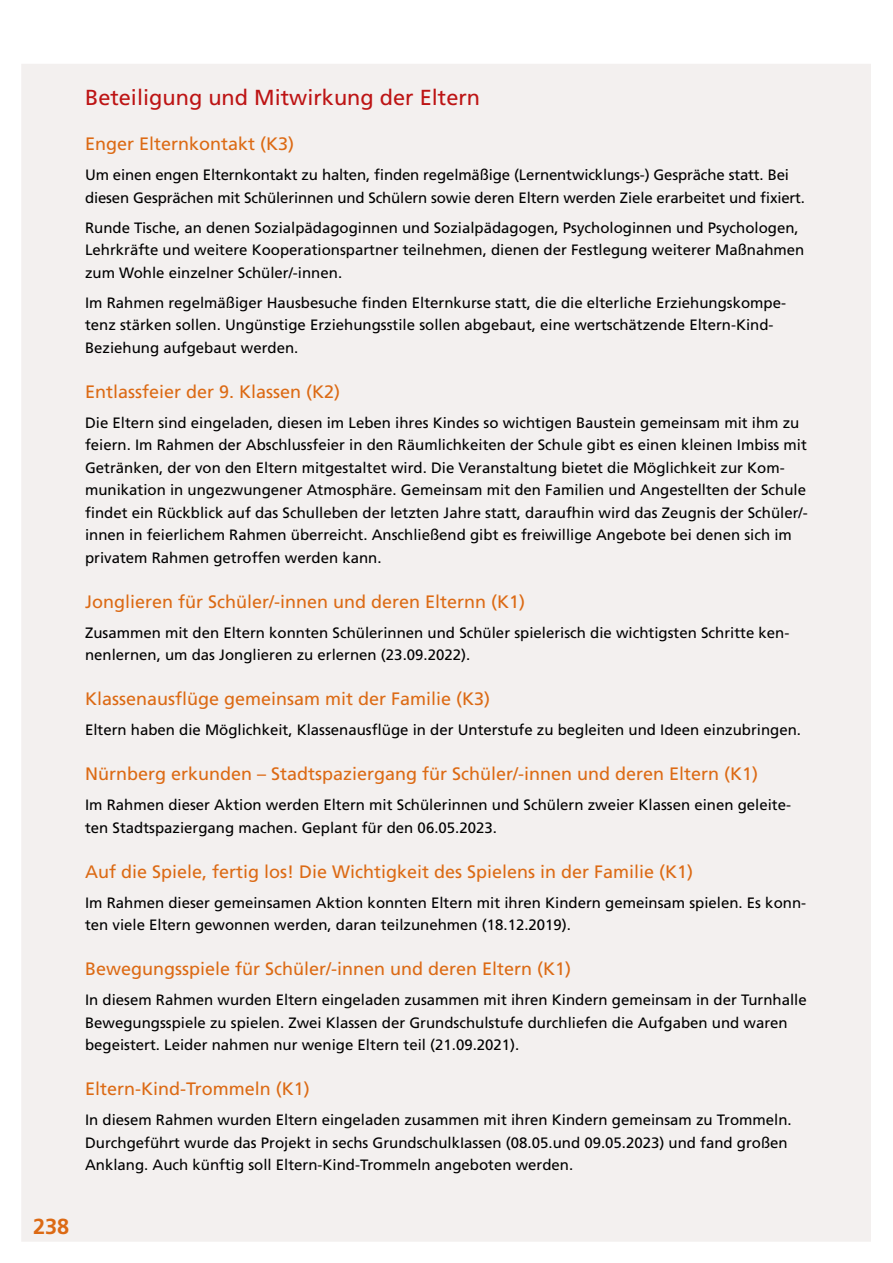
<style>
.page{position:relative;width:893px;height:1263px;background:#fff}
.page>*{position:absolute;margin:0;border:0;box-sizing:border-box;transform-origin:0 0}
.t1{font:21.75px "Frutiger LT Std";color:#bd1414}
.t2{font:700 21.75px "Frutiger LT Std";color:#dc6a14}
.t3{font:18px "Frutiger LT Std";color:#dc6a14}
.t4{font:15px/22.5px "Frutiger LT Std";color:#000}
</style>
<div class="page">
<div style="left:21px;top:64px;width:850px;height:1178px;background:#f3f0ef"></div>
<h1 class="t1" style="left:85px;top:85px;width:397px">Beteiligung und Mitwirkung der Eltern</h1>
<p class="t3" style="left:85px;top:133px;width:211px">Enger Elternkontakt (K3)</p>
<p class="t4" style="left:85px;top:164px;width:722px">Um einen engen Elternkontakt zu halten, finden regelmäßige (Lernentwicklungs-) Gespräche statt. Bei diesen Gesprächen mit Schülerinnen und Schülern sowie deren Eltern werden Ziele erarbeitet und fixiert.</p>
<p class="t4" style="left:85px;top:216px;width:721px">Runde Tische, an denen Sozialpädagoginnen und Sozialpädagogen, Psychologinnen und Psychologen,<br>Lehrkräfte und weitere Kooperationspartner teilnehmen, dienen der Festlegung weiterer Maßnahmen zum Wohle einzelner Schüler/-innen.</p>
<p class="t4" style="left:85px;top:291px;width:703px">Im Rahmen regelmäßiger Hausbesuche finden Elternkurse statt, die die elterliche Erziehungskompe&shy;tenz stärken sollen. Ungünstige Erziehungsstile sollen abgebaut, eine wertschätzende Eltern-Kind-<br>Beziehung aufgebaut werden.</p>
<p class="t3" style="left:85px;top:381px;width:257px">Entlassfeier der 9. Klassen (K2)</p>
<p class="t4" style="left:85px;top:411px;width:724px">Die Eltern sind eingeladen, diesen im Leben ihres Kindes so wichtigen Baustein gemeinsam mit ihm zu feiern. Im Rahmen der Abschlussfeier in den Räumlichkeiten der Schule gibt es einen kleinen Imbiss mit Getränken, der von den Eltern mitgestaltet wird. Die Veranstaltung bietet die Möglichkeit zur Kom&shy;munikation in ungezwungener Atmosphäre. Gemeinsam mit den Familien und Angestellten der Schule findet ein Rückblick auf das Schulleben der letzten Jahre statt, daraufhin wird das Zeugnis der Schüler/- innen in feierlichem Rahmen überreicht. Anschließend gibt es freiwillige Angebote bei denen sich im privatem Rahmen getroffen werden kann.</p>
<p class="t3" style="left:85px;top:591px;width:442px">Jonglieren für Schüler/-innen und deren Elternn (K1)</p>
<p class="t4" style="left:85px;top:621px;width:706px">Zusammen mit den Eltern konnten Schülerinnen und Schüler spielerisch die wichtigsten Schritte ken&shy;nenlernen, um das Jonglieren zu erlernen (23.09.2022).</p>
<p class="t3" style="left:85px;top:688px;width:407px">Klassenausflüge gemeinsam mit der Familie (K3)</p>
<p class="t4" style="left:85px;top:719px;width:718px">Eltern haben die Möglichkeit, Klassenausflüge in der Unterstufe zu begleiten und Ideen einzubringen.</p>
<p class="t3" style="left:85px;top:763px;width:675px">Nürnberg erkunden – Stadtspaziergang für Schüler/-innen und deren Eltern (K1)</p>
<p class="t4" style="left:85px;top:794px;width:708px">Im Rahmen dieser Aktion werden Eltern mit Schülerinnen und Schülern zweier Klassen einen geleite&shy;ten Stadtspaziergang machen. Geplant für den 06.05.2023.</p>
<p class="t3" style="left:85px;top:861px;width:610px">Auf die Spiele, fertig los! Die Wichtigkeit des Spielens in der Familie (K1)</p>
<p class="t4" style="left:85px;top:891px;width:723px">Im Rahmen dieser gemeinsamen Aktion konnten Eltern mit ihren Kindern gemeinsam spielen. Es konn&shy;ten viele Eltern gewonnen werden, daran teilzunehmen (18.12.2019).</p>
<p class="t3" style="left:85px;top:958px;width:488px">Bewegungsspiele für Schüler/-innen und deren Eltern (K1)</p>
<p class="t4" style="left:85px;top:989px;width:723px">In diesem Rahmen wurden Eltern eingeladen zusammen mit ihren Kindern gemeinsam in der Turnhalle<br>Bewegungsspiele zu spielen. Zwei Klassen der Grundschulstufe durchliefen die Aufgaben und waren begeistert. Leider nahmen nur wenige Eltern teil (21.09.2021).</p>
<p class="t3" style="left:85px;top:1078px;width:226px">Eltern-Kind-Trommeln (K1)</p>
<p class="t4" style="left:85px;top:1109px;width:708px">In diesem Rahmen wurden Eltern eingeladen zusammen mit ihren Kindern gemeinsam zu Trommeln.<br>Durchgeführt wurde das Projekt in sechs GrundschulkIassen (08.05.und 09.05.2023) und fand großen<br>Anklang. Auch künftig soll Eltern-Kind-Trommeln angeboten werden.</p>
<h1 class="t2" style="left:33px;top:1213px;width:38px">238</h1>
</div>
